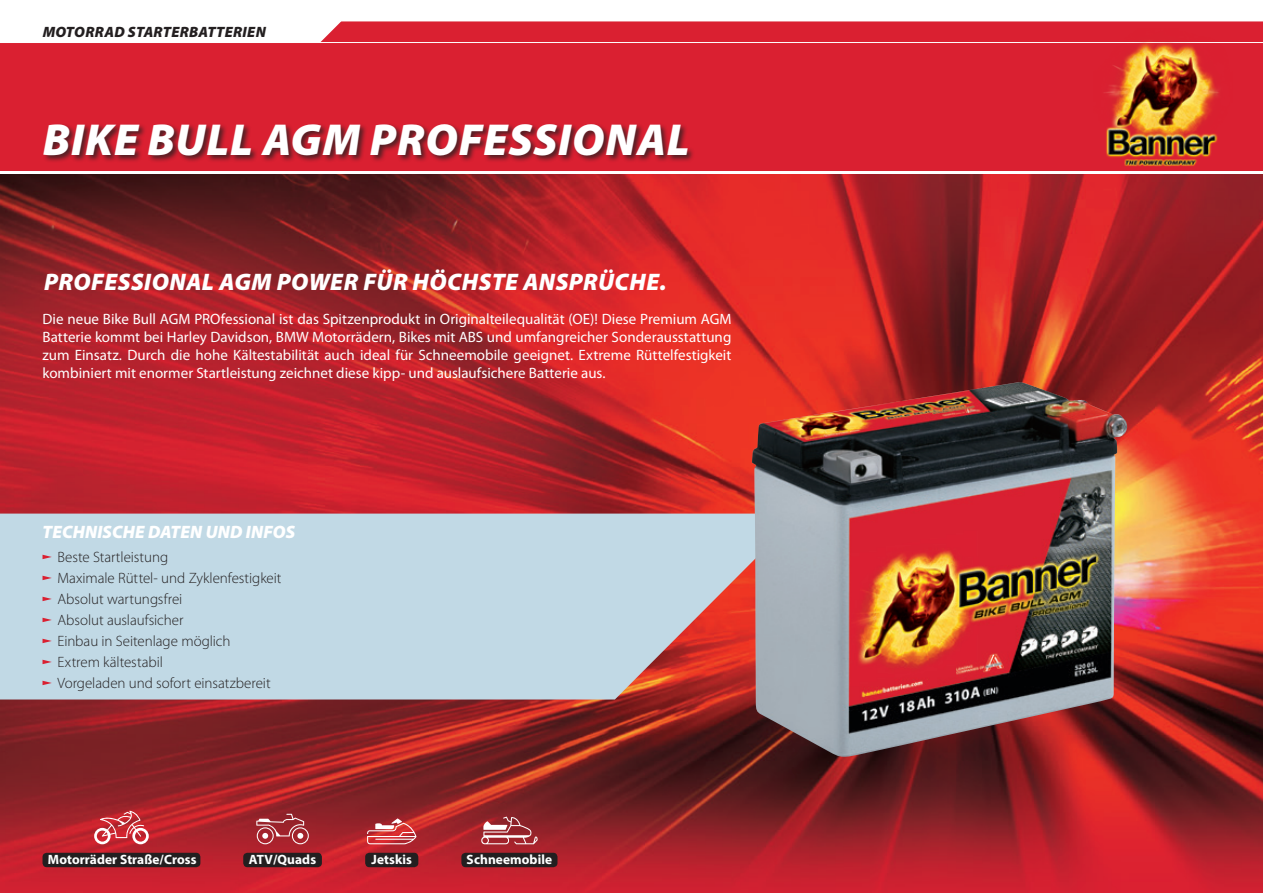
<style>
.page{position:relative;width:1263px;height:893px;background:#fff}
.page>*{position:absolute;margin:0;border:0;box-sizing:border-box;transform-origin:0 0}
.t1{font:italic 900 45px "Myriad Pro";letter-spacing:.02em;color:#fff}
.t2{font:italic 900 24px "Myriad Pro";letter-spacing:.015em;color:#fff}
.t3{font:italic 900 18px "Myriad Pro";color:#fff}
.t4{font:15px/18px "Myriad Pro";color:#fff;text-align:justify}
.t5{font:300 15px "Myriad Pro";letter-spacing:-.005em;color:#231f20}
.t6{font:italic 900 15px "Myriad Pro";letter-spacing:.02em;color:#231f20}
.t7{font:700 13.5px "Myriad Pro";color:#fff}
</style>
<div class="page">
<div style="left:0;top:0;width:1263px;height:171px;background:#da2031"></div>
<svg style="left:0;top:0;width:1263px;height:43px;fill:#fff"></svg>
<div style="left:42px;top:122px;width:653px;height:41px;background:#231f20;opacity:.75"></div>
<img style="left:0;top:174px;width:1263px;height:719px">
<div style="left:0;top:514px;width:752px;height:185px;background:#c1d9e5"></div>
<svg style="left:43px;top:555px;width:9px;height:4px"></svg>
<svg style="left:43px;top:576px;width:9px;height:4px"></svg>
<svg style="left:43px;top:597px;width:9px;height:4px"></svg>
<svg style="left:43px;top:618px;width:9px;height:4px"></svg>
<svg style="left:43px;top:639px;width:9px;height:4px"></svg>
<svg style="left:43px;top:660px;width:9px;height:4px"></svg>
<svg style="left:43px;top:681px;width:9px;height:4px"></svg>
<img style="left:1093px;top:29px;width:139px;height:138px">
<img style="left:752px;top:382px;width:375px;height:375px">
<div style="left:365px;top:853px;width:53px;height:14px;background:#231f20;border-radius:4px"></div>
<svg style="left:367px;top:818px;width:49px;height:26px"></svg>
<div style="left:43px;top:853px;width:157px;height:14px;background:#231f20;border-radius:4px"></div>
<svg style="left:94px;top:811px;width:55px;height:33px;background:#cf585f"></svg>
<div style="left:243px;top:853px;width:79px;height:14px;background:#231f20;border-radius:4px"></div>
<svg style="left:256px;top:814px;width:53px;height:30px;background:#b04d54"></svg>
<div style="left:461px;top:853px;width:96px;height:14px;background:#231f20;border-radius:4px"></div>
<svg style="left:481px;top:817px;width:57px;height:27px;background:#b25d62"></svg>
<p class="t6" style="left:43px;top:22px;width:225px">MOTORRAD STARTERBATTERIEN</p>
<p class="t1" style="left:43px;top:110px;width:648px">BIKE BULL AGM PROFESSIONAL</p>
<p class="t2" style="left:44px;top:265px;width:624px">PROFESSIONAL AGM POWER FÜR HÖCHSTE ANSPRÜCHE.</p>
<p class="t4" style="left:43px;top:310px;width:690px">Die neue Bike Bull AGM PROfessional ist das Spitzenprodukt in Originalteilequalität (OE)! Diese Premium AGM Batterie kommt bei Harley Davidson, BMW Motorrädern, Bikes mit ABS und umfangreicher Sonderausstattung zum Einsatz. Durch die hohe Kältestabilität auch ideal für Schneemobile geeignet. Extreme Rüttelfestigkeit kombiniert mit enormer Startleistung zeichnet diese kipp- und auslaufsichere Batterie aus.</p>
<p class="t3" style="left:43px;top:520px;width:254px">TECHNISCHE DATEN UND INFOS</p>
<p class="t5" style="left:58px;top:547px;width:112px">Beste Startleistung</p>
<p class="t5" style="left:58px;top:568px;width:225px">Maximale Rüttel- und Zyklenfestigkeit</p>
<p class="t5" style="left:58px;top:589px;width:126px">Absolut wartungsfrei</p>
<p class="t5" style="left:58px;top:610px;width:128px">Absolut auslaufsicher</p>
<p class="t5" style="left:58px;top:631px;width:175px">Einbau in Seitenlage möglich</p>
<p class="t5" style="left:58px;top:652px;width:107px">Extrem kältestabil</p>
<p class="t5" style="left:58px;top:673px;width:215px">Vorgeladen und sofort einsatzbereit</p>
<p class="t7" style="left:48px;top:851px;width:150px">Motorräder Straße/Cross</p>
<p class="t7" style="left:249px;top:851px;width:69px">ATV/Quads</p>
<p class="t7" style="left:371px;top:851px;width:42px">Jetskis</p>
<p class="t7" style="left:467px;top:851px;width:87px">Schneemobile</p>
</div>
